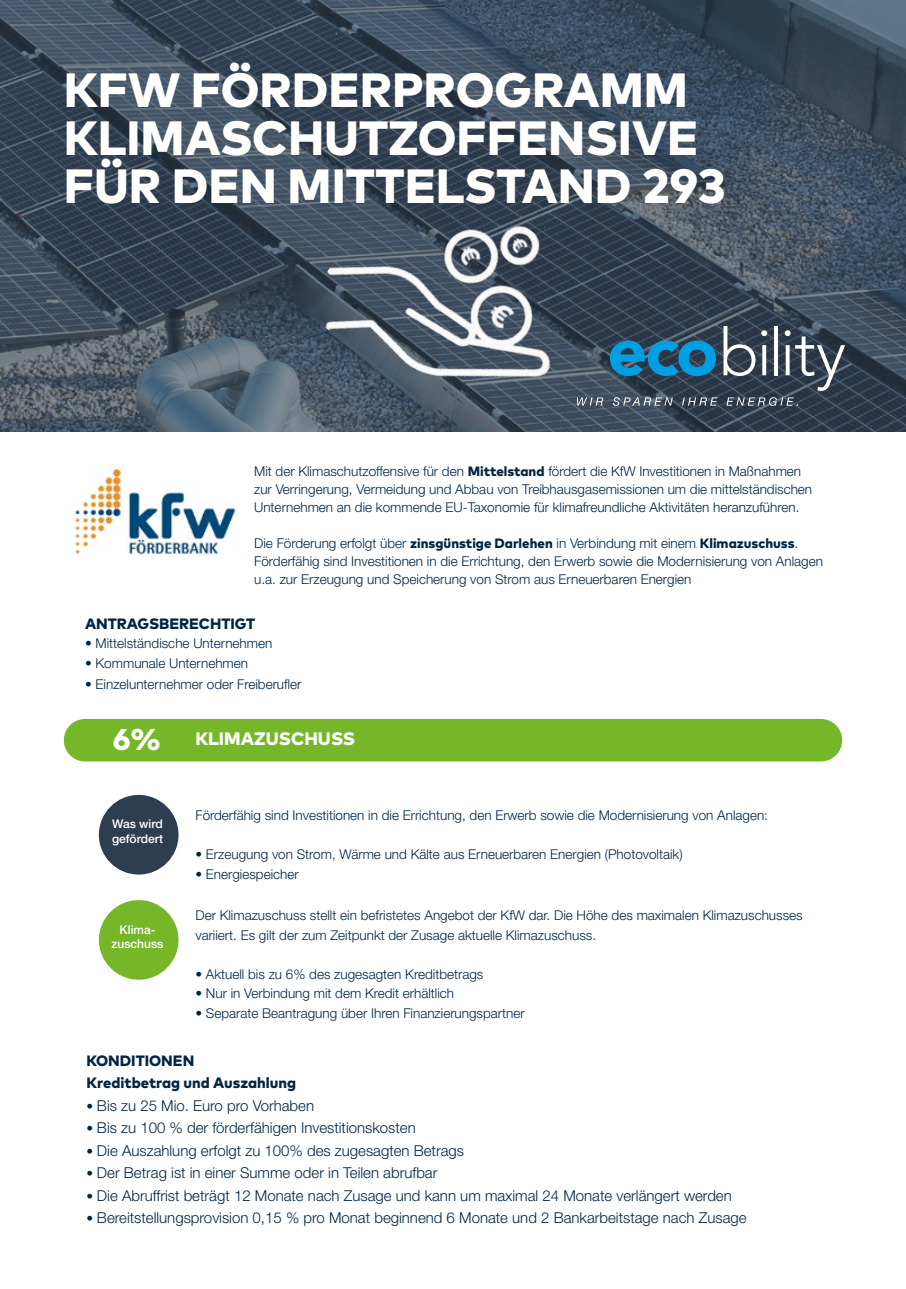
<style>
.page{position:relative;width:906px;height:1289px;background:#fff}
.page>*{position:absolute;margin:0;border:0;box-sizing:border-box;transform-origin:0 0}
.t1{font:800 48px/48px "Mark Pro";color:#fff}
.t2{font:800 18px "Mark Pro";color:#fff}
.t3{font:300 15px "Helvetica Neue LT Std";color:#002543}
.t4{font:800 15px/22.5px "Mark Pro";color:#002543}
.t5{font:300 13.5px/18px "Helvetica Neue LT Std";color:#002543}
.t6{font:500 12px/14.4px "Helvetica Neue LT Std";color:#fff}
.s1{font-family:"Mark Pro";font-weight:800}
.s2{font-size:30px}
.s3{font-size:13.5px}
</style>
<div class="page">
<div style="left:99px;top:795px;width:79px;height:79px;background:#2c3e50;border-radius:50%"></div>
<div style="left:99px;top:900px;width:79px;height:79px;background:#76b729;border-radius:50%"></div>
<div style="left:64px;top:719px;width:778px;height:42px;background:#76b729;border-radius:21px"></div>
<svg style="left:0;top:0;width:906px;height:432px;background:#3e4d5d"></svg>
<svg style="left:610px;top:340px;width:106px;height:36px;background:#1477a6"></svg>
<svg style="left:723px;top:326px;width:32px;height:50px"></svg>
<svg style="left:761px;top:330px;width:6px;height:45px"></svg>
<hr style="left:774px;top:326px;width:4px;height:49px;background:#fff">
<svg style="left:784px;top:330px;width:61px;height:61px;background:#56626f"></svg>
<svg style="left:613px;top:397px;width:60px;height:9px"></svg>
<svg style="left:682px;top:397px;width:35px;height:8px"></svg>
<svg style="left:726px;top:397px;width:72px;height:9px"></svg>
<img style="left:300px;top:148px;width:308px;height:284px">
<img style="left:71px;top:467px;width:165px;height:88px">
<h1 class="t1" style="left:64px;top:62px;width:663px">KFW FÖRDERPROGRAMM<br>KLIMASCHUTZOFFENSIVE<br>FÜR DEN MITTELSTAND 293</h1>
<p class="t5" style="left:254px;top:461px;width:559px">Mit der Klimaschutzoffensive für den <span class="s1">Mittelstand</span> fördert die KfW Investitionen in Maßnahmen zur Verringerung, Vermeidung und Abbau von Treibhausgasemissionen um die mittelständischen<br>Unternehmen an die kommende EU-Taxonomie für klimafreundliche Aktivitäten heranzuführen.</p>
<p class="t5" style="left:254px;top:533px;width:570px">Die Förderung erfolgt über <span class="s1">zinsgünstige Darlehen</span> in Verbindung mit einem <span class="s1">Klimazuschuss</span>.<br>Förderfähig sind Investitionen in die Errichtung, den Erwerb sowie die Modernisierung von Anlagen u.a. zur Erzeugung und Speicherung von Strom aus Erneuerbaren Energien</p>
<p class="t4" style="left:85px;top:611px;width:172px">ANTRAGSBERECHTIGT</p>
<p class="t5" style="left:85px;top:634px;width:189px">• Mittelständische Unternehmen</p>
<p class="t5" style="left:85px;top:653px;width:165px">• Kommunale Unternehmen</p>
<p class="t5" style="left:85px;top:674px;width:218px">• Einzelunternehmer oder Freiberufler</p>
<h2 class="t2" style="left:113px;top:725px;width:244px"><span class="s2">6%</span> KLIMAZUSCHUSS</h2>
<p class="t6" style="left:112px;top:816px;width:52px">Was wird gefördert</p>
<p class="t6" style="left:111px;top:922px;width:54px;text-align:center">Klima&shy;zuschuss</p>
<p class="t5" style="left:195px;top:806px;width:574px">Förderfähig sind Investitionen in die Errichtung, den Erwerb sowie die Modernisierung von Anlagen:</p>
<p class="t5" style="left:195px;top:845px;width:489px">• Erzeugung von Strom, Wärme und Kälte aus Erneuerbaren Energien (Photovoltaik)</p>
<p class="t5" style="left:195px;top:864px;width:105px">• Energiespeicher</p>
<p class="t5" style="left:195px;top:905px;width:609px;line-height:19.5px">Der Klimazuschuss stellt ein befristetes Angebot der KfW dar. Die Höhe des maximalen Klimazuschusses variiert. Es gilt der zum Zeitpunkt der Zusage aktuelle Klimazuschuss.</p>
<p class="t5" style="left:195px;top:964px;width:289px">• Aktuell bis zu 6% des zugesagten Kreditbetrags</p>
<p class="t5" style="left:195px;top:983px;width:260px">• Nur in Verbindung mit dem Kredit erhältlich</p>
<p class="t5" style="left:195px;top:1003px;width:331px">• Separate Beantragung über Ihren Finanzierungspartner</p>
<p class="t4" style="left:86px;top:1047px;width:211px">KONDITIONEN<br>Kreditbetrag und Auszahlung</p>
<p class="t3" style="left:86px;top:1096px;width:229px"><span class="s3">•</span> Bis zu 25 Mio. Euro pro Vorhaben</p>
<p class="t3" style="left:86px;top:1118px;width:331px"><span class="s3">•</span> Bis zu 100 % der förderfähigen Investitionskosten</p>
<p class="t3" style="left:86px;top:1141px;width:379px"><span class="s3">•</span> Die Auszahlung erfolgt zu 100% des zugesagten Betrags</p>
<p class="t3" style="left:86px;top:1163px;width:352px"><span class="s3">•</span> Der Betrag ist in einer Summe oder in Teilen abrufbar</p>
<p class="t3" style="left:86px;top:1186px;width:647px"><span class="s3">•</span> Die Abruffrist beträgt 12 Monate nach Zusage und kann um maximal 24 Monate verlängert werden</p>
<p class="t3" style="left:86px;top:1208px;width:661px"><span class="s3">•</span> Bereitstellungsprovision 0,15 % pro Monat beginnend 6 Monate und 2 Bankarbeitstage nach Zusage</p>
</div>
